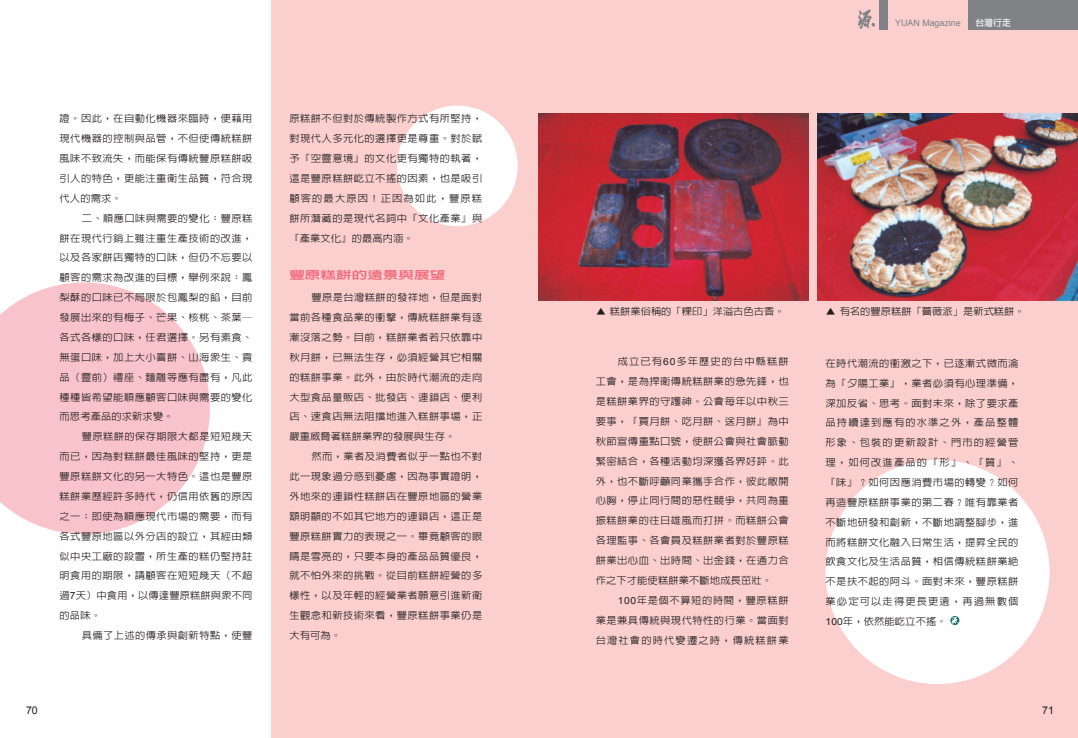
<style>
.page{position:relative;width:1078px;height:738px;background:#fff}
.page>*{position:absolute;margin:0;border:0;box-sizing:border-box;transform-origin:0 0}
.中標{font:800 10.9px "AR Hei B5";color:#f16a7d;scale:1.43 1}
.t1{font:10.6px "Arial";color:#231f20}
.內文{font:500 9.8px/19.8px "AR Hei B5";letter-spacing:.045em;color:#231f20;text-align:justify;scale:1.05 1}
.圖說{font:500 9.8px "AR Hei B5";color:#231f20;scale:1.05 1}
.t2{font:8.9px "Arial";color:#808285}
.t3{font:700 8.9px "AR Hei B5";color:#fff}
.s1{font-family:"Arial";font-weight:400}
</style>
<div class="page">
<svg style="left:0;top:282px;width:210px;height:251px;fill:#f9c3cb"></svg>
<div style="left:271px;top:0;width:806px;height:737px;background:#facfce"></div>
<div style="left:825px;top:459px;width:224px;height:224px;background:#fff;border-radius:50%"></div>
<div style="left:397px;top:105px;width:120px;height:121px;background:#fff;border-radius:50%"></div>
<svg style="left:950px;top:616px;width:9px;height:8px"></svg>
<img style="left:539px;top:113px;width:269px;height:187px">
<img style="left:817px;top:113px;width:260px;height:187px">
<div style="left:878px;top:0;width:9px;height:29px;background:#808285"></div>
<div style="left:968px;top:0;width:109px;height:29px;background:#808285"></div>
<img style="left:857px;top:10px;width:18px;height:19px">
<p class="內文" style="left:60px;top:109px;width:185px">證。因此，在自動化機器來臨時，便藉用現代機器的控制與品管，不但使傳統糕餅風味不致流失，而能保有傳統豐原糕餅吸引人的特色，更能注重衛生品質，符合現代人的需求。</p>
<p class="內文" style="left:60px;top:208px;width:185px;text-indent:22px">二、順應口味與需要的變化：豐原糕餅在現代行銷上雖注重生產技術的改進，以及各家餅店獨特的口味，但仍不忘要以顧客的需求為改進的目標，舉例來說：鳳梨酥的口味已不局限於包鳳梨的餡，目前發展出來的有梅子、芒果、核桃、茶葉─各式各樣的口味，任君選擇。另有素食、無蛋口味，加上大小喜餅、山海眾生、貢品（靈前）禮座、麵雕等應有盡有，凡此種種皆希望能順應顧客口味與需要的變化而思考產品的求新求變。</p>
<p class="內文" style="left:60px;top:426px;width:185px;text-indent:22px">豐原糕餅的保存期限大都是短短幾天而已，因為對糕餅最佳風味的堅持，更是豐原糕餅文化的另一大特色。這也是豐原糕餅業歷經許多時代，仍信用依舊的原因之一；即使為順應現代市場的需要，而有各式豐原地區以外分店的設立，其經由類似中央工廠的設置，所生產的糕仍堅持註明食用的期限，請顧客在短短幾天（不超過<span class="s1">7</span>天）中食用，以傳達豐原糕餅與眾不同的品味。</p>
<p class="內文" style="left:82px;top:625px;width:164px">具備了上述的傳承與創新特點，使豐</p>
<p class="內文" style="left:289px;top:109px;width:185px">原糕餅不但對於傳統製作方式有所堅持，對現代人多元化的選擇更是尊重。對於賦予『空靈意境』的文化更有獨特的執著，這是豐原糕餅屹立不搖的因素，也是吸引顧客的最大原因！正因為如此，豐原糕餅所潛藏的是現代名詞中『文化產業』與『產業文化』的最高內涵。</p>
<p class="中標" style="left:289px;top:269px;width:111px">豐原糕餅的遠景與展望</p>
<p class="內文" style="left:289px;top:287px;width:185px;text-indent:22px">豐原是台灣糕餅的發祥地，但是面對當前各種食品業的衝擊，傳統糕餅業有逐漸沒落之勢。目前，糕餅業者若只依靠中秋月餅，已無法生存，必須經營其它相關的糕餅事業。此外，由於時代潮流的走向大型食品量販店、批發店、連鎖店、便利店、速食店無法阻擋地進入糕餅事場，正嚴重威脅著糕餅業界的發展與生存。</p>
<p class="內文" style="left:289px;top:446px;width:185px;text-indent:22px">然而，業者及消費者似乎一點也不對此一現象過分感到憂慮，因為事實證明，外地來的連鎖性糕餅店在豐原地區的營業額明顯的不如其它地方的連鎖店，這正是豐原糕餅實力的表現之一。畢竟顧客的眼睛是雪亮的，只要本身的產品品質優良，就不怕外來的挑戰。從目前糕餅經營的多樣性，以及年輕的經營業者願意引進新衛生觀念和新技術來看，豐原糕餅事業仍是大有可為。</p>
<p class="t2" style="left:895px;top:17px;width:67px">YUAN Magazine</p>
<p class="t3" style="left:975px;top:18px;width:37px">台灣行走</p>
<p class="圖說" style="left:595px;top:306px;width:181px">▲ 糕餅業俗稱的「粿印」洋溢古色古香。</p>
<p class="圖說" style="left:825px;top:306px;width:191px">▲ 有名的豐原糕餅「薔薇派」是新式糕餅。</p>
<p class="內文" style="left:595px;top:351px;width:185px;text-indent:22px">成立已有<span class="s1">60</span>多年歷史的台中縣糕餅工會，是為捍衛傳統糕餅業的急先鋒，也是糕餅業界的守護神。公會每年以中秋三要事，『買月餅、吃月餅、送月餅』為中秋節宣傳重點口號，使餅公會與社會脈動緊密結合，各種活動均深獲各界好評。此外，也不斷呼籲同業攜手合作，彼此敞開心胸，停止同行間的惡性競爭，共同為重振糕餅業的往日雄風而打拼。而糕餅公會各理監事、各會員及糕餅業者對於豐原糕餅業出心血、出時間、出金錢，在通力合作之下才能使糕餅業不斷地成長茁壯。</p>
<p class="內文" style="left:595px;top:589px;width:185px;text-indent:22px"><span class="s1">100</span>年是個不算短的時間，豐原糕餅業是兼具傳統與現代特性的行業。當面對台灣社會的時代變遷之時，傳統糕餅業</p>
<p class="內文" style="left:825px;top:353px;width:185px">在時代潮流的衝激之下，已逐漸式微而淪為『夕陽工業』，業者必須有心理準備，深加反省、思考。面對未來，除了要求產品持續達到應有的水準之外，產品整體形象、包裝的更新設計、門市的經營管理，如何改進產品的『形』、『質』、『味』？如何因應消費市場的轉變？如何再造豐原糕餅事業的第二春？唯有靠業者不斷地研發和創新，不斷地調整腳步，進而將糕餅文化融入日常生活，提昇全民的飲食文化及生活品質，相信傳統糕餅業絕不是扶不起的阿斗。面對未來，豐原糕餅業必定可以走得更長更遠，再過無數個<span class="s1">100</span>年，依然能屹立不搖。</p>
<p class="t1" style="left:26px;top:702px;width:13px">70</p>
<p class="t1" style="left:1041px;top:702px;width:13px">71</p>
</div>
